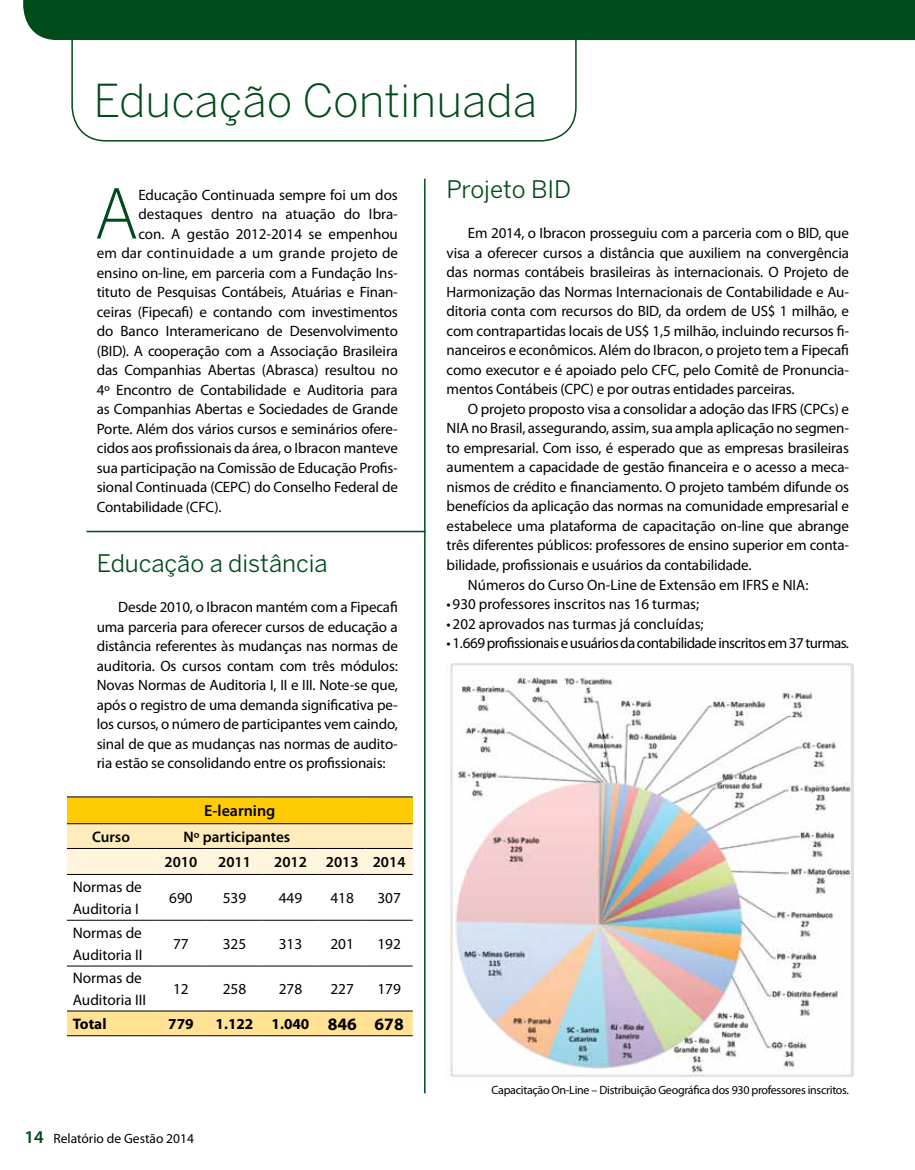
<style>
.page{position:relative;width:915px;height:1170px;background:#fff}
.page>*{position:absolute;margin:0;border:0;box-sizing:border-box;transform-origin:0 0}
.t1{font:300 67.65px "Benton Sans";color:#004b1c}
.t2{font:300 45px "Benton Sans";color:#004b1c}
.t3{font:24px "Benton Sans";color:#004b1c}
.t4{font:600 16.05px "Myriad Pro";color:#000}
.t5{font:15.3px/21.8px "Myriad Pro";color:#000}
.t6{font:600 15.3px/25.3px "Myriad Pro";color:#000}
.t7{font:700 15.3px "Myriad Pro";color:#000}
.t8{font:15px/19.5px "Myriad Pro";letter-spacing:-.01em;color:#000;text-align:justify}
.t9{font:15px "Myriad Pro";letter-spacing:-.035em;color:#000}
.t10{font:15px "Myriad Pro";letter-spacing:.025em;color:#000}
.t11{font:13.5px "Myriad Pro";color:#000}
.t12{font:12px "Myriad Pro";letter-spacing:-.025em;color:#000}
.s1{font-size:17.4px}
.s2{font-weight:600;font-size:18px;color:#004b1c}
</style>
<div class="page">
<div style="left:23px;top:0;width:891px;height:40px;background:#004b1c"></div>
<div style="left:67px;top:796px;width:345px;height:27px;background:#ffcb05"></div>
<svg style="left:67px;top:824px;width:345px;height:50px;background:#fdefcb"></svg>
<div style="left:67px;top:1011px;width:345px;height:24px;background:#ffe293"></div>
<hr style="left:67px;top:796px;width:88px;height:1px;background:#000">
<hr style="left:155px;top:796px;width:52px;height:1px;background:#000">
<hr style="left:207px;top:796px;width:55px;height:1px;background:#000">
<hr style="left:262px;top:796px;width:56px;height:1px;background:#000">
<hr style="left:318px;top:796px;width:47px;height:1px;background:#000">
<hr style="left:365px;top:796px;width:47px;height:1px;background:#000">
<hr style="left:67px;top:823px;width:88px;height:1px;background:#000">
<hr style="left:155px;top:823px;width:52px;height:1px;background:#000">
<hr style="left:207px;top:823px;width:55px;height:1px;background:#000">
<hr style="left:262px;top:823px;width:56px;height:1px;background:#000">
<hr style="left:318px;top:823px;width:47px;height:1px;background:#000">
<hr style="left:365px;top:823px;width:47px;height:1px;background:#000">
<hr style="left:67px;top:848px;width:88px;height:1px;background:#000">
<hr style="left:155px;top:848px;width:52px;height:1px;background:#000">
<hr style="left:207px;top:848px;width:55px;height:1px;background:#000">
<hr style="left:262px;top:848px;width:56px;height:1px;background:#000">
<hr style="left:318px;top:848px;width:47px;height:1px;background:#000">
<hr style="left:365px;top:848px;width:47px;height:1px;background:#000">
<hr style="left:67px;top:874px;width:88px;height:1px;background:#000">
<hr style="left:155px;top:874px;width:52px;height:1px;background:#000">
<hr style="left:207px;top:874px;width:55px;height:1px;background:#000">
<hr style="left:262px;top:874px;width:56px;height:1px;background:#000">
<hr style="left:318px;top:874px;width:47px;height:1px;background:#000">
<hr style="left:365px;top:874px;width:47px;height:1px;background:#000">
<hr style="left:67px;top:919px;width:88px;height:1px;background:#000">
<hr style="left:155px;top:919px;width:52px;height:1px;background:#000">
<hr style="left:207px;top:919px;width:55px;height:1px;background:#000">
<hr style="left:262px;top:919px;width:56px;height:1px;background:#000">
<hr style="left:318px;top:919px;width:47px;height:1px;background:#000">
<hr style="left:365px;top:919px;width:47px;height:1px;background:#000">
<hr style="left:67px;top:965px;width:88px;height:1px;background:#000">
<hr style="left:155px;top:965px;width:52px;height:1px;background:#000">
<hr style="left:207px;top:965px;width:55px;height:1px;background:#000">
<hr style="left:262px;top:965px;width:56px;height:1px;background:#000">
<hr style="left:318px;top:965px;width:47px;height:1px;background:#000">
<hr style="left:365px;top:965px;width:47px;height:1px;background:#000">
<hr style="left:67px;top:1010px;width:88px;height:1px;background:#000">
<hr style="left:155px;top:1010px;width:52px;height:1px;background:#000">
<hr style="left:207px;top:1010px;width:55px;height:1px;background:#000">
<hr style="left:262px;top:1010px;width:56px;height:1px;background:#000">
<hr style="left:318px;top:1010px;width:47px;height:1px;background:#000">
<hr style="left:365px;top:1010px;width:47px;height:1px;background:#000">
<hr style="left:67px;top:1035px;width:88px;height:1px;background:#000">
<hr style="left:155px;top:1035px;width:52px;height:1px;background:#000">
<hr style="left:207px;top:1035px;width:55px;height:1px;background:#000">
<hr style="left:262px;top:1035px;width:56px;height:1px;background:#000">
<hr style="left:318px;top:1035px;width:47px;height:1px;background:#000">
<hr style="left:365px;top:1035px;width:47px;height:1px;background:#000">
<hr style="left:86px;top:530px;width:339px;height:2px;background:#004b1c">
<hr style="left:424px;top:179px;width:1px;height:914px;background:#004b1c">
<svg style="left:71px;top:0;width:505px;height:141px"></svg>
<img style="left:450px;top:663px;width:403px;height:415px">
<h2 class="t2" style="left:94px;top:74px;width:445px">Educação Continuada</h2>
<h1 class="t1" style="left:94px;top:174px;width:46px">A</h1>
<p class="t8" style="left:138px;top:185px;width:261px">Educação Continuada sempre foi um dos</p>
<p class="t8" style="left:138px;top:204px;width:261px">destaques dentro na atuação do Ibra-</p>
<p class="t8" style="left:138px;top:224px;width:261px">con. A gestão 2012-2014 se empenhou</p>
<p class="t10" style="left:97px;top:245px;width:302px">em dar continuidade a um grande projeto de</p>
<p class="t8" style="left:97px;top:263px;width:302px">ensino on-line, em parceria com a Fundação Ins-</p>
<p class="t8" style="left:97px;top:282px;width:302px">tituto de Pesquisas Contábeis, Atuárias e Finan-</p>
<p class="t8" style="left:97px;top:302px;width:302px">ceiras (Fipecafi) e contando com investimentos</p>
<p class="t8" style="left:97px;top:321px;width:302px">do Banco Interamericano de Desenvolvimento</p>
<p class="t8" style="left:97px;top:341px;width:302px">(BID). A cooperação com a Associação Brasileira</p>
<p class="t8" style="left:97px;top:360px;width:302px">das Companhias Abertas (Abrasca) resultou no</p>
<p class="t8" style="left:97px;top:380px;width:302px">4º Encontro de Contabilidade e Auditoria para</p>
<p class="t8" style="left:97px;top:399px;width:302px">as Companhias Abertas e Sociedades de Grande</p>
<p class="t8" style="left:97px;top:419px;width:302px">Porte. Além dos vários cursos e seminários ofere-</p>
<p class="t8" style="left:97px;top:438px;width:302px">cidos aos profissionais da área, o Ibracon manteve</p>
<p class="t8" style="left:97px;top:458px;width:302px">sua participação na Comissão de Educação Profis-</p>
<p class="t8" style="left:97px;top:477px;width:302px">sional Continuada (CEPC) do Conselho Federal de</p>
<p class="t8" style="left:97px;top:497px;width:126px">Contabilidade (CFC).</p>
<h3 class="t3" style="left:97px;top:548px;width:232px">Educação a distância</h3>
<p class="t8" style="left:97px;top:597px;width:302px;text-indent:21px">Desde 2010, o Ibracon mantém com a Fipecafi uma parceria para oferecer cursos de educação a distância referentes às mudanças nas normas de auditoria. Os cursos contam com três módulos:<br>Novas Normas de Auditoria I, II e III. Note-se que, após o registro de uma demanda significativa pe&shy;los cursos, o número de participantes vem caindo, sinal de que as mudanças nas normas de audito&shy;ria estão se consolidando entre os profissionais:</p>
<p class="t4" style="left:204px;top:800px;width:73px">E-learning</p>
<p class="t6" style="left:92px;top:823px;width:39px">Curso</p>
<p class="t6" style="left:164px;top:823px;width:127px;text-indent:19px">Nº participantes<br>2010</p>
<p class="t6" style="left:218px;top:848px;width:34px">2011</p>
<p class="t6" style="left:274px;top:848px;width:133px">2012 2013 2014</p>
<p class="t5" style="left:73px;top:876px;width:71px">Normas de<br>Auditoria I</p>
<p class="t5" style="left:169px;top:887px;width:25px">690</p>
<p class="t5" style="left:223px;top:887px;width:25px">539</p>
<p class="t5" style="left:279px;top:887px;width:25px">449</p>
<p class="t5" style="left:330px;top:887px;width:25px">418</p>
<p class="t5" style="left:377px;top:887px;width:25px">307</p>
<p class="t5" style="left:73px;top:922px;width:71px">Normas de<br>Auditoria II</p>
<p class="t5" style="left:173px;top:933px;width:17px">77</p>
<p class="t5" style="left:223px;top:933px;width:25px">325</p>
<p class="t5" style="left:279px;top:933px;width:25px">313</p>
<p class="t5" style="left:330px;top:933px;width:25px">201</p>
<p class="t5" style="left:377px;top:933px;width:25px">192</p>
<p class="t5" style="left:73px;top:967px;width:75px">Normas de<br>Auditoria III</p>
<p class="t5" style="left:173px;top:978px;width:17px">12</p>
<p class="t5" style="left:223px;top:978px;width:25px">258</p>
<p class="t5" style="left:279px;top:978px;width:25px">278</p>
<p class="t5" style="left:330px;top:978px;width:25px">227</p>
<p class="t5" style="left:377px;top:978px;width:25px">179</p>
<p class="t7" style="left:73px;top:1013px;width:35px">Total</p>
<p class="t7" style="left:168px;top:1013px;width:27px">779</p>
<p class="t7" style="left:215px;top:1013px;width:189px">1.122 1.040 <span class="s1">846 678</span></p>
<p class="t11" style="left:25px;top:1131px;width:171px"><span class="s2">14</span> Relatório de Gestão 2014</p>
<h3 class="t3" style="left:446px;top:175px;width:126px">Projeto BID</h3>
<p class="t8" style="left:446px;top:224px;width:404px;text-indent:21px">Em 2014, o Ibracon prosseguiu com a parceria com o BID, que visa a oferecer cursos a distância que auxiliem na convergência das normas contábeis brasileiras às internacionais. O Projeto de Harmonização das Normas Internacionais de Contabilidade e Au&shy;ditoria conta com recursos do BID, da ordem de US$ 1 milhão, e com contrapartidas locais de US$ 1,5 milhão, incluindo recursos fi&shy;nanceiros e econômicos. Além do Ibracon, o projeto tem a Fipecafi como executor e é apoiado pelo CFC, pelo Comitê de Pronuncia&shy;mentos Contábeis (CPC) e por outras entidades parceiras.</p>
<p class="t8" style="left:468px;top:399px;width:382px">O projeto proposto visa a consolidar a adoção das IFRS (CPCs) e</p>
<p class="t8" style="left:446px;top:419px;width:404px">NIA no Brasil, assegurando, assim, sua ampla aplicação no segmen-</p>
<p class="t8" style="left:446px;top:438px;width:403px">to empresarial. Com isso, é esperado que as empresas brasileiras</p>
<p class="t8" style="left:446px;top:458px;width:404px">aumentem a capacidade de gestão financeira e o acesso a meca-</p>
<p class="t8" style="left:446px;top:477px;width:404px">nismos de crédito e financiamento. O projeto também difunde os</p>
<p class="t8" style="left:446px;top:497px;width:404px">benefícios da aplicação das normas na comunidade empresarial e</p>
<p class="t8" style="left:446px;top:516px;width:403px">estabelece uma plataforma de capacitação on-line que abrange</p>
<p class="t8" style="left:446px;top:536px;width:404px">três diferentes públicos: professores de ensino superior em conta-</p>
<p class="t8" style="left:446px;top:555px;width:306px">bilidade, profissionais e usuários da contabilidade.</p>
<p class="t8" style="left:468px;top:575px;width:342px">Números do Curso On-Line de Extensão em IFRS e NIA:</p>
<p class="t8" style="left:446px;top:594px;width:254px">• 930 professores inscritos nas 16 turmas;</p>
<p class="t8" style="left:446px;top:614px;width:258px">• 202 aprovados nas turmas já concluídas;</p>
<p class="t9" style="left:446px;top:634px;width:404px">• 1.669 profissionais e usuários da contabilidade inscritos em 37 turmas.</p>
<p class="t12" style="left:491px;top:1083px;width:359px">Capacitação On-Line – Distribuição Geográfica dos 930 professores inscritos.</p>
</div>
